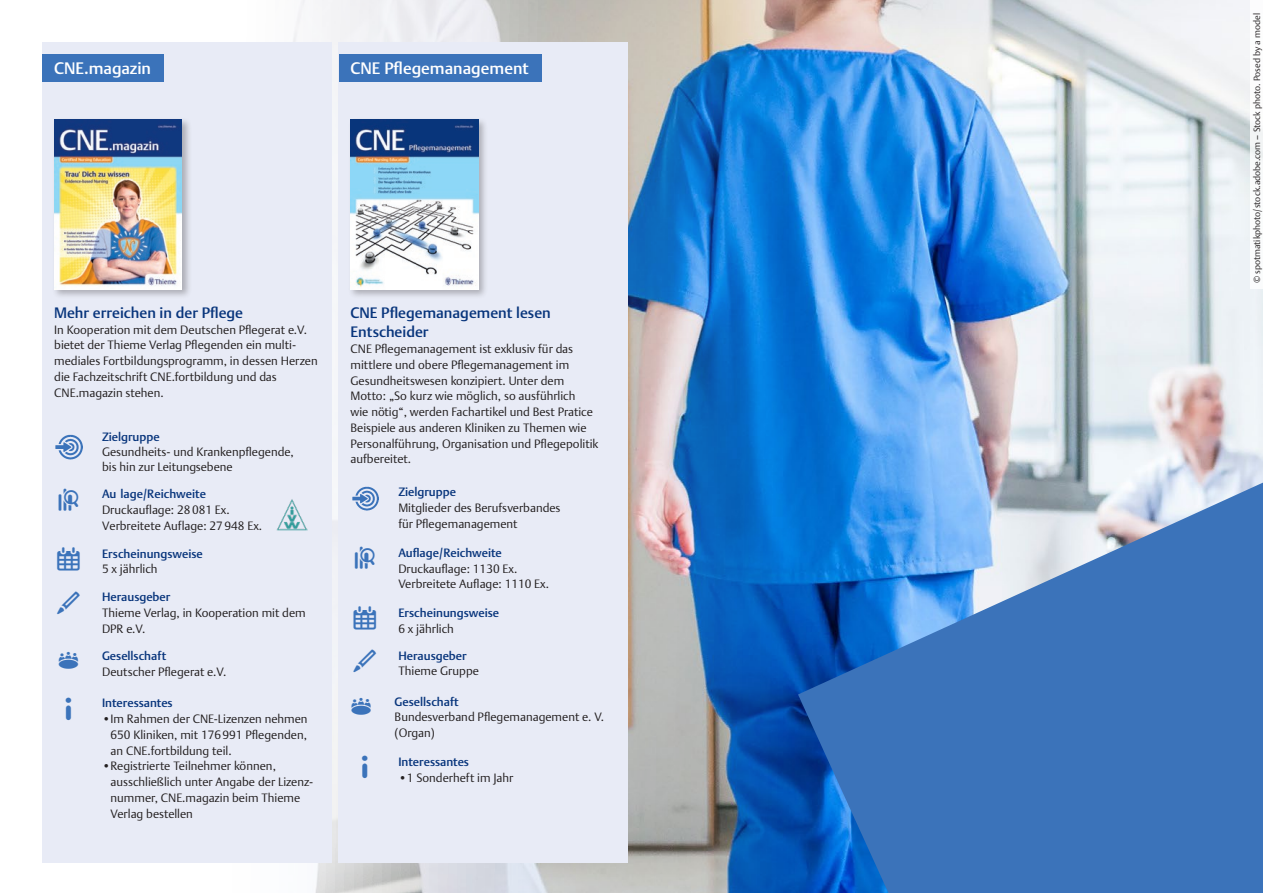
<style>
.page{position:relative;width:1263px;height:893px;background:#fff}
.page>*{position:absolute;margin:0;border:0;box-sizing:border-box;transform-origin:0 0}
.t1{font:500 16.5px "Thieme Argo 2011";color:#fff}
.t2{font:500 15px/19.5px "Thieme Argo 2011";color:#08357c}
.t3{font:300 12px/15.8px "Thieme Argo 2011";color:#231f20}
.t4{font:500 12px "Thieme Argo 2011";color:#08357c}
.t5{font:300 9px "Thieme Argo 2011";color:#231f20}
</style>
<div class="page">
<img style="left:232px;top:0;width:1031px;height:893px">
<div style="left:43px;top:43px;width:289px;height:820px;background:#e8ebf6"></div>
<div style="left:339px;top:43px;width:289px;height:820px;background:#e8ebf6"></div>
<div style="left:348px;top:117px;width:140px;height:182px;background:#231f20;opacity:.3"></div>
<img style="left:350px;top:119px;width:128px;height:170px">
<div style="left:339px;top:54px;width:202px;height:27px;background:#3b73ba"></div>
<div style="left:52px;top:117px;width:140px;height:182px;background:#231f20;opacity:.3"></div>
<img style="left:54px;top:119px;width:128px;height:170px">
<div style="left:43px;top:54px;width:121px;height:27px;background:#3b73ba"></div>
<svg style="left:798px;top:483px;width:465px;height:410px;background:#447ec2"></svg>
<img style="left:276px;top:499px;width:32px;height:31px">
<div style="left:1250px;top:0;width:13px;height:289px;background:#fff"></div>
<img style="left:56px;top:434px;width:26px;height:26px">
<img style="left:352px;top:486px;width:26px;height:25px">
<h1 class="t1" style="left:54px;top:57px;width:98px">CNE.magazin</h1>
<h1 class="t1" style="left:350px;top:57px;width:180px">CNE Pflegemanagement</h1>
<p class="t2" style="left:54px;top:303px;width:190px">Mehr erreichen in der Pflege</p>
<p class="t3" style="left:54px;top:321px;width:265px">In Kooperation mit dem Deutschen Pflegerat e.V. bietet der Thieme Verlag Pflegenden ein multi&shy;mediales Fortbildungsprogramm, in dessen Herzen die Fachzeitschrift CNE.fortbildung und das CNE.magazin stehen.</p>
<p class="t4" style="left:102px;top:429px;width:59px">Zielgruppe</p>
<p class="t3" style="left:102px;top:444px;width:193px;line-height:15px">Gesundheits- und Krankenpflegende, bis hin zur Leitungsebene</p>
<p class="t4" style="left:102px;top:486px;width:106px">Au lage/Reichweite</p>
<p class="t3" style="left:102px;top:502px;width:162px">Druckauflage: 28081 Ex.<br>Verbreitete Auflage: 27948 Ex.</p>
<p class="t4" style="left:102px;top:545px;width:102px">Erscheinungsweise</p>
<p class="t3" style="left:102px;top:561px;width:57px">5 x jährlich</p>
<p class="t4" style="left:102px;top:589px;width:70px">Herausgeber</p>
<p class="t3" style="left:102px;top:604px;width:205px">Thieme Verlag, in Kooperation mit dem<br>DPR e.V.</p>
<p class="t4" style="left:102px;top:648px;width:66px">Gesellschaft</p>
<p class="t3" style="left:102px;top:663px;width:126px">Deutscher Pflegerat e.V.</p>
<p class="t4" style="left:102px;top:695px;width:72px">Interessantes</p>
<p class="t3" style="left:111px;top:711px;width:198px;text-align:justify;text-indent:-9px">•Im Rahmen der CNE-Lizenzen nehmen 650 Kliniken, mit 176991 Pflegenden, an CNE.fortbildung teil.</p>
<p class="t3" style="left:111px;top:758px;width:204px;text-indent:-9px">•Registrierte Teilnehmer können, ausschließlich unter Angabe der Lizenz&shy;nummer, CNE.magazin beim Thieme<br>Verlag bestellen</p>
<p class="t2" style="left:350px;top:303px;width:202px">CNE Pflegemanagement lesen<br>Entscheider</p>
<p class="t3" style="left:350px;top:341px;width:249px">CNE Pflegemanagement ist exklusiv für das mittlere und obere Pflegemanagement im Gesundheitswesen konzipiert. Unter dem Motto: „So kurz wie möglich, so ausführlich<br>wie nötig“, werden Fachartikel und Best Pratice Beispiele aus anderen Kliniken zu Themen wie Personalführung, Organisation und Pflegepolitik aufbereitet.</p>
<p class="t4" style="left:398px;top:484px;width:59px">Zielgruppe</p>
<p class="t3" style="left:398px;top:500px;width:164px">Mitglieder des Berufsverbandes für Pflegemanagement</p>
<p class="t4" style="left:398px;top:545px;width:105px">Auflage/Reichweite</p>
<p class="t3" style="left:398px;top:560px;width:152px">Druckauflage: 1130 Ex.<br>Verbreitete Auflage: 1110 Ex.</p>
<p class="t4" style="left:398px;top:605px;width:102px">Erscheinungsweise</p>
<p class="t3" style="left:398px;top:620px;width:57px">6 x jährlich</p>
<p class="t4" style="left:398px;top:647px;width:70px">Herausgeber</p>
<p class="t3" style="left:398px;top:663px;width:82px">Thieme Gruppe</p>
<p class="t4" style="left:395px;top:693px;width:66px">Gesellschaft</p>
<p class="t3" style="left:395px;top:709px;width:211px">Bundesverband Pflegemanagement e. V. (Organ)</p>
<p class="t4" style="left:398px;top:754px;width:72px">Interessantes</p>
<p class="t3" style="left:398px;top:769px;width:117px">•1 Sonderheft im Jahr</p>
<p class="t5" style="left:1251px;top:283px;width:271px;rotate:-90deg">© spotmatikphoto/stock.adobe.com – Stock photo. Posed by a model</p>
</div>
